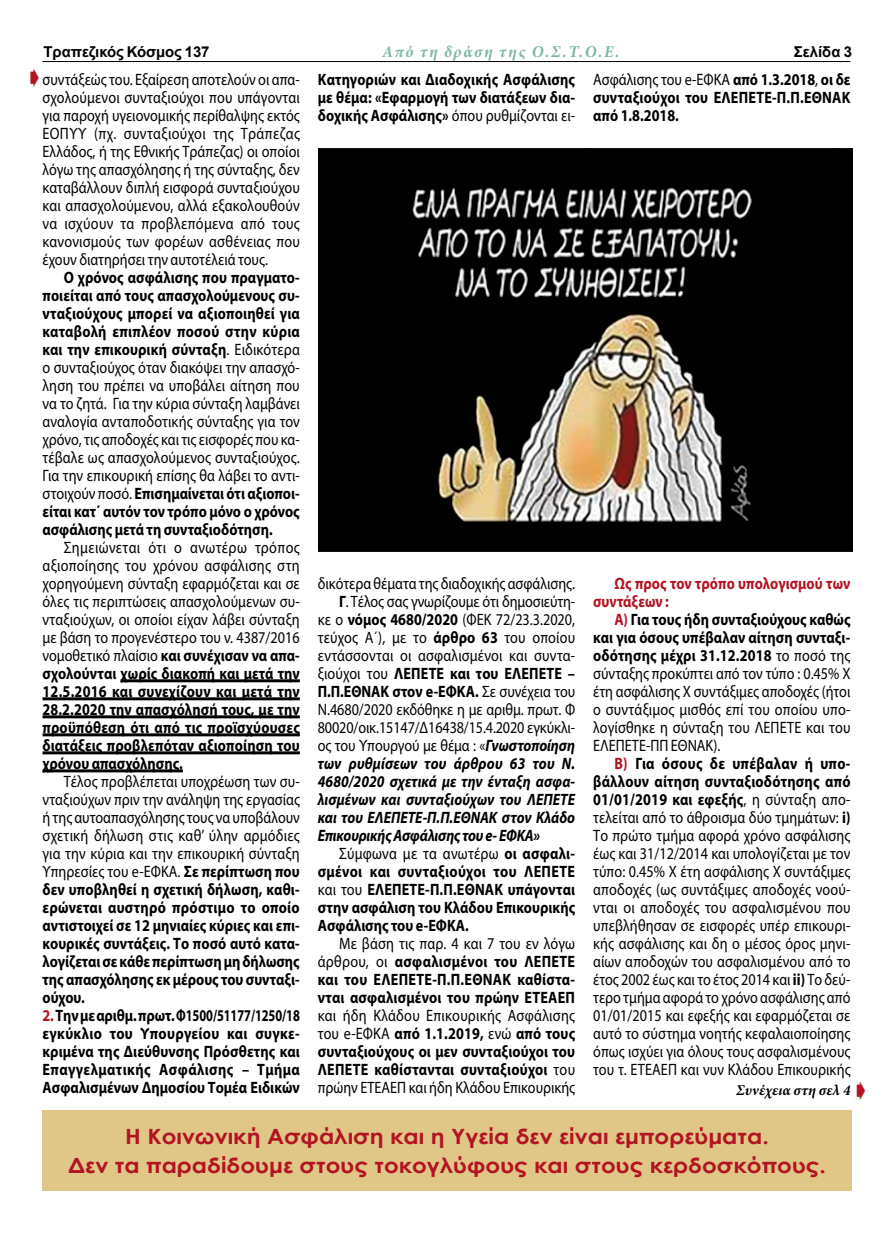
<style>
.page{position:relative;width:893px;height:1234px;background:#fff}
.page>*{position:absolute;margin:0;border:0;box-sizing:border-box;transform-origin:0 0}
.t1{font:700 21px/28.5px "Century Gothic";color:#b21423;text-align:center;scale:1.1 1}
.t2{font:16.5px/18px "Myriad Pro";color:#000;text-align:justify;scale:.86 1}
.t3{font:700 16.5px/18px "Myriad Pro";letter-spacing:.01em;color:#000;text-align:justify;scale:.86 1}
.t4{font:italic 700 16.5px "Myriad Pro";letter-spacing:.005em;color:#000;scale:.86 1}
.t5{font:700 16.5px/18px "Myriad Pro";letter-spacing:.005em;color:#b21423;scale:.86 1}
.t6{font:italic 700 16.5px "Minion Pro";letter-spacing:.1em;color:#7fb7a6}
.t7{font:700 15px "Arial";letter-spacing:-.01em;color:#000}
.t8{font:italic 700 15px "Minion Pro";color:#000}
.s1{font-weight:700}
.s2{font-weight:400}
.s3{color:#b21423}
.s4{font-weight:700;font-style:italic}
.s5{font-weight:700;color:#b21423}
</style>
<div class="page">
<hr style="left:43px;top:61px;width:807px;height:1px;background:#000">
<div style="left:43px;top:1110px;width:808px;height:80px;background:#e0c787"></div>
<hr style="left:121px;top:679px;width:179px;height:3px;background:#000">
<hr style="left:43px;top:697px;width:257px;height:3px;background:#000">
<hr style="left:43px;top:715px;width:257px;height:3px;background:#000">
<hr style="left:43px;top:733px;width:257px;height:3px;background:#000">
<hr style="left:43px;top:751px;width:257px;height:3px;background:#000">
<hr style="left:43px;top:769px;width:140px;height:3px;background:#000">
<img style="left:319px;top:149px;width:533px;height:402px">
<p class="t7" style="left:44px;top:42px;width:167px">Τραπεζικός Κόσμος 137</p>
<p class="t6" style="left:382px;top:40px;width:239px">Από τη δράση της Ο.Σ.Τ.Ο.Ε.</p>
<p class="t7" style="left:794px;top:42px;width:60px">Σελίδα 3</p>
<p class="t2" style="left:43px;top:70px;width:301px">συντάξεώς του. Εξαίρεση αποτελούν οι απα&shy;σχολούμενοι συνταξιούχοι που υπάγονται για παροχή υγειονομικής περίθαλψης εκτός ΕΟΠΥΥ (πχ. συνταξιούχοι της Τράπεζας Ελλάδος, ή της Εθνικής Τράπεζας) οι οποίοι λόγω της απασχόλησης ή της σύνταξης, δεν καταβάλλουν διπλή εισφορά συνταξιούχου και απασχολούμενου, αλλά εξακολουθούν να ισχύουν τα προβλεπόμενα από τους κανονισμούς των φορέων ασθένειας που έχουν διατηρήσει την αυτοτέλειά τους.</p>
<p class="t2" style="left:43px;top:268px;width:301px;text-indent:21px"><span class="s1">Ο χρόνος ασφάλισης που πραγματο&shy;ποιείται από τους απασχολούμενους συ&shy;νταξιούχους μπορεί να αξιοποιηθεί για καταβολή επιπλέον ποσού στην κύρια και την επικουρική σύνταξη</span>. Ειδικότερα ο συνταξιούχος όταν διακόψει την απασχό&shy;ληση του πρέπει να υποβάλει αίτηση που να το ζητά. Για την κύρια σύνταξη λαμβάνει αναλογία ανταποδοτικής σύνταξης για τον χρόνο, τις αποδοχές και τις εισφορές που κα&shy;τέβαλε ως απασχολούμενος συνταξιούχος.<br>Για την επικουρική επίσης θα λάβει το αντι&shy;στοιχούν ποσό. <span class="s1">Επισημαίνεται ότι αξιοποι&shy;είται κατ΄ αυτόν τον τρόπο μόνο ο χρόνος ασφάλισης μετά τη συνταξιοδότηση.</span></p>
<p class="t2" style="left:43px;top:538px;width:301px;text-indent:21px">Σημειώνεται ότι ο ανωτέρω τρόπος αξιοποίησης του χρόνου ασφάλισης στη χορηγούμενη σύνταξη εφαρμόζεται και σε όλες τις περιπτώσεις απασχολούμενων συ&shy;νταξιούχων, οι οποίοι είχαν λάβει σύνταξη με βάση το προγενέστερο του ν. 4387/2016 νομοθετικό πλαίσιο <span class="s1">και συνέχισαν να απα&shy;σχολούνται χωρίς διακοπή και μετά την 12.5.2016 και συνεχίζουν και μετά την 28.2.2020 την απασχόλησή τους, με την προϋπόθεση ότι από τις προϊσχύουσες διατάξεις προβλεπόταν αξιοποίηση του χρόνου απασχόλησης.</span></p>
<p class="t3" style="left:43px;top:772px;width:301px;text-align:left;text-indent:21px"><span class="s2">Τέλος προβλέπεται υποχρέωση των συ&shy;νταξιούχων πριν την ανάληψη της εργασίας ή της αυτοαπασχόλησης τους να υποβάλουν σχετική δήλωση στις καθ’ ύλην αρμόδιες για την κύρια και την επικουρική σύνταξη Υπηρεσίες του e-ΕΦΚΑ.</span> Σε περίπτωση που δεν υποβληθεί η σχετική δήλωση, καθι&shy;ερώνεται αυστηρό πρόστιμο το οποίο αντιστοιχεί σε 12 μηνιαίες κύριες και επι&shy;κουρικές συντάξεις. Το ποσό αυτό κατα&shy;λογίζεται σε κάθε περίπτωση μη δήλωσης της απασχόλησης εκ μέρους του συνταξι&shy;ούχου.<br><span class="s3">2.</span>Την με αριθμ. πρωτ. Φ1500/51177/1250/18 εγκύκλιο του Υπουργείου και συγκε&shy;κριμένα της Διεύθυνσης Πρόσθετης και Επαγγελματικής Ασφάλισης – Τμήμα Ασφαλισμένων Δημοσίου Τομέα Ειδικών</p>
<p class="t3" style="left:318px;top:70px;width:301px">Κατηγοριών και Διαδοχικής Ασφάλισης με θέμα: «Εφαρμογή των διατάξεων δια&shy;δοχικής Ασφάλισης» <span class="s2">όπου ρυθμίζονται ει-</span></p>
<p class="t2" style="left:318px;top:574px;width:301px">δικότερα θέματα της διαδοχικής ασφάλισης.</p>
<p class="t2" style="left:339px;top:592px;width:276px"><span class="s1">Γ</span>. Τέλος σας γνωρίζουμε ότι δημοσιεύτη-</p>
<p class="t2" style="left:318px;top:610px;width:301px">κε ο <span class="s1">νόμος 4680/2020</span> (ΦΕΚ 72/23.3.2020,</p>
<p class="t2" style="left:318px;top:628px;width:301px">τεύχος Α΄), με το <span class="s1">άρθρο 63</span> του οποίου</p>
<p class="t2" style="left:318px;top:646px;width:301px">εντάσσονται οι ασφαλισμένοι και συντα-</p>
<p class="t3" style="left:318px;top:664px;width:301px"><span class="s2">ξιούχοι του</span> ΛΕΠΕΤΕ και του ΕΛΕΠΕΤΕ –</p>
<p class="t3" style="left:318px;top:682px;width:301px">Π.Π.ΕΘΝΑΚ στον e-EΦΚΑ. <span class="s2">Σε συνέχεια του</span></p>
<p class="t2" style="left:318px;top:700px;width:301px">Ν.4680/2020 εκδόθηκε η με αριθμ. πρωτ. Φ</p>
<p class="t2" style="left:318px;top:718px;width:301px">80020/οικ.15147/Δ16438/15.4.2020 εγκύκλι-</p>
<p class="t2" style="left:318px;top:736px;width:301px">ος του Υπουργού με θέμα : «<span class="s4">Γνωστοποίηση</span></p>
<p class="t4" style="left:318px;top:752px;width:301px">των ρυθμίσεων του άρθρου 63 του Ν.</p>
<p class="t4" style="left:318px;top:770px;width:301px">4680/2020 σχετικά με την ένταξη ασφα-</p>
<p class="t4" style="left:318px;top:788px;width:301px">λισμένων και συνταξιούχων του ΛΕΠΕΤΕ</p>
<p class="t4" style="left:318px;top:806px;width:301px">και του ΕΛΕΠΕΤΕ-Π.Π.ΕΘΝΑΚ στον Κλάδο</p>
<p class="t4" style="left:318px;top:824px;width:260px">Επικουρικής Ασφάλισης του e- ΕΦΚΑ»</p>
<p class="t2" style="left:339px;top:844px;width:276px">Σύμφωνα με τα ανωτέρω <span class="s1">οι ασφαλι-</span></p>
<p class="t3" style="left:318px;top:862px;width:301px">σμένοι και συνταξιούχοι του ΛΕΠΕΤΕ</p>
<p class="t3" style="left:318px;top:880px;width:301px"><span class="s2">και του</span> ΕΛΕΠΕΤΕ-Π.Π.ΕΘΝΑΚ υπάγονται</p>
<p class="t3" style="left:318px;top:898px;width:301px">στην ασφάλιση του Κλάδου Επικουρικής</p>
<p class="t3" style="left:318px;top:916px;width:177px">Ασφάλισης του e-ΕΦΚΑ.</p>
<p class="t3" style="left:318px;top:934px;width:301px;text-indent:21px"><span class="s2">Με βάση τις παρ. 4 και 7 του εν λόγω άρθρου, οι</span> ασφαλισμένοι του ΛΕΠΕΤΕ και του ΕΛΕΠΕΤΕ-Π.Π.ΕΘΝΑΚ καθίστα&shy;νται ασφαλισμένοι του πρώην ΕΤΕΑΕΠ</p>
<p class="t2" style="left:318px;top:1006px;width:301px">και ήδη Κλάδου Επικουρικής Ασφάλισης του e-ΕΦΚΑ <span class="s1">από 1.1.2019,</span> ενώ <span class="s1">από τους συνταξιούχους οι μεν συνταξιούχοι του ΛΕΠΕΤΕ καθίστανται συνταξιούχοι</span> του πρώην ΕΤΕΑΕΠ και ήδη Κλάδου Επικουρικής</p>
<p class="t3" style="left:593px;top:70px;width:301px"><span class="s2">Ασφάλισης του e-ΕΦΚΑ</span> από 1.3.2018<span class="s2">,</span> οι δε συνταξιούχοι του ΕΛΕΠΕΤΕ-Π.Π.ΕΘΝΑΚ από 1.8.2018.</p>
<p class="t5" style="left:593px;top:574px;width:301px;text-indent:21px">Ως προς τον τρόπο υπολογισμού των συντάξεων :</p>
<p class="t2" style="left:593px;top:610px;width:301px;text-indent:21px"><span class="s5">Α)</span> <span class="s1">Για τους ήδη συνταξιούχους καθώς και για όσους υπέβαλαν αίτηση συνταξι&shy;οδότησης μέχρι 31.12.2018</span> το ποσό της σύνταξης προκύπτει από τον τύπο : 0.45% Χ έτη ασφάλισης Χ συντάξιμες αποδοχές (ήτοι ο συντάξιμος μισθός επί του οποίου υπο&shy;λογίσθηκε η σύνταξη του ΛΕΠΕΤΕ και του ΕΛΕΠΕΤΕ-ΠΠ ΕΘΝΑΚ).</p>
<p class="t2" style="left:593px;top:754px;width:301px;text-indent:21px"><span class="s5">Β)</span> <span class="s1">Για όσους δε υπέβαλαν ή υπο&shy;βάλλουν αίτηση συνταξιοδότησης από 01/01/2019 και εφεξής</span>, η σύνταξη απο&shy;τελείται από το άθροισμα δύο τμημάτων: <span class="s1">i)<br></span>Το πρώτο τμήμα αφορά χρόνο ασφάλισης έως και 31/12/2014 και υπολογίζεται με τον τύπο: 0.45% Χ έτη ασφάλισης Χ συντάξιμες αποδοχές (ως συντάξιμες αποδοχές νοού&shy;νται οι αποδοχές του ασφαλισμένου που υπεβλήθησαν σε εισφορές υπέρ επικουρι&shy;κής ασφάλισης και δη ο μέσος όρος μηνι&shy;αίων αποδοχών του ασφαλισμένου από το έτος 2002 έως και το έτος 2014 και <span class="s1">ii)</span> Το δεύ&shy;τερο τμήμα αφορά το χρόνο ασφάλισης από 01/01/2015 και εφεξής και εφαρμόζεται σε αυτό το σύστημα νοητής κεφαλαιοποίησης όπως ισχύει για όλους τους ασφαλισμένους του τ. ΕΤΕΑΕΠ και νυν Κλάδου Επικουρικής</p>
<p class="t8" style="left:736px;top:1078px;width:116px">Συνέχεια στη σελ 4</p>
<p class="t1" style="left:68px;top:1121px;width:690px">Η Κοινωνική Ασφάλιση και η Υγεία δεν είναι εμπορεύματα.<br>Δεν τα παραδίδουμε στους τοκογλύφους και στους κερδοσκόπους.</p>
</div>
